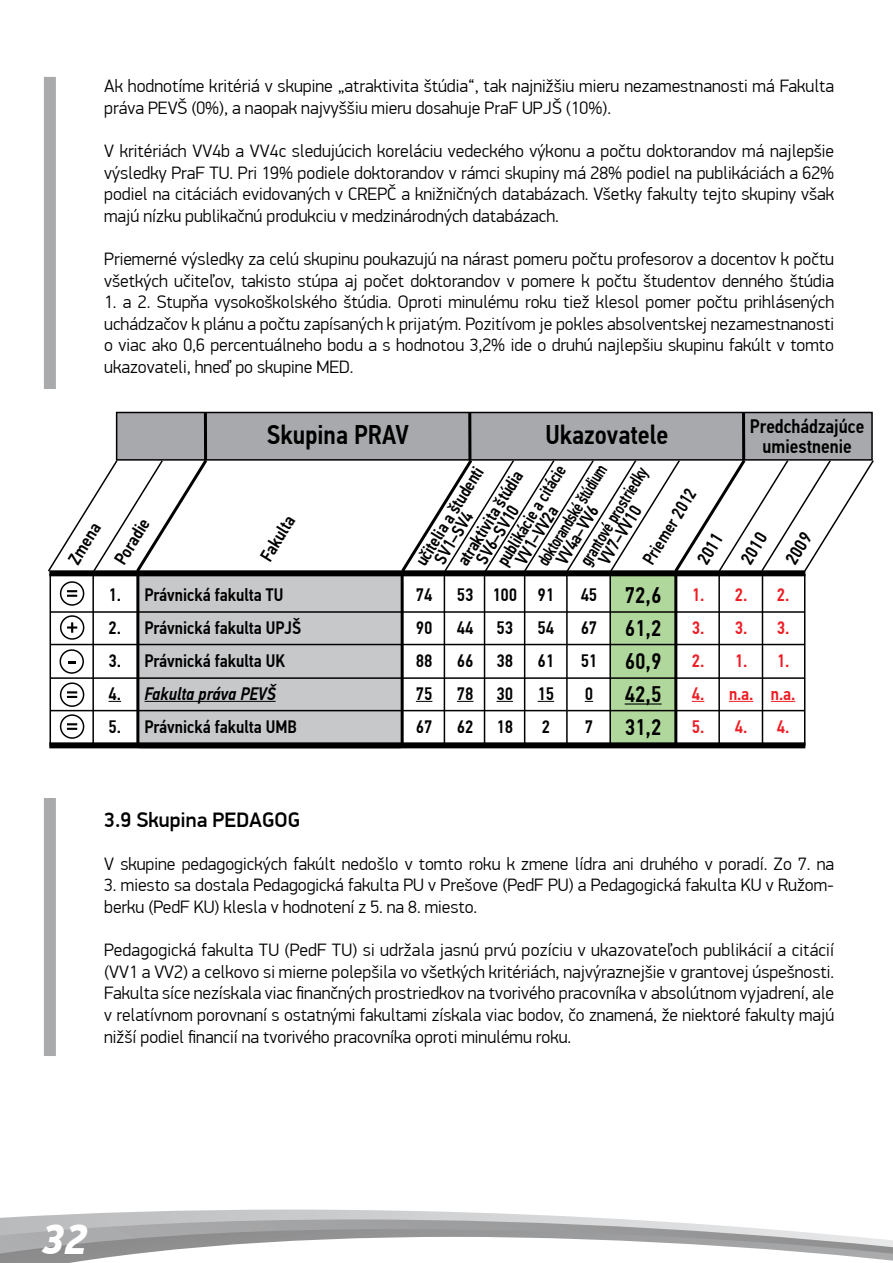
<style>
.page{position:relative;width:893px;height:1263px;background:#fff}
.page>*{position:absolute;margin:0;border:0;box-sizing:border-box;transform-origin:0 0}
.t1{font:italic 900 42px "PF Din Display Pro";color:#fff}
.t2{font:500 27px "PF Din Text Cond Pro";color:#000}
.t3{font:500 22.5px/33px "PF Din Text Cond Pro";color:#000;text-align:justify}
.t4{font:500 21px "PF Din Display Pro";color:#000}
.t5{font:500 19.5px/19.5px "PF Din Text Cond Pro";color:#000;text-align:center}
.t6{font:300 18px/21.6px "PF Din Display Pro";color:#000}
.t7{font:500 18px/33px "PF Din Text Cond Pro";color:#000}
.t8{font:500 18px/33px "PF Din Text Cond Pro";color:#ed1d24;text-align:center}
.t9{font:500 18px/15px "PF Din Text Cond Pro";color:#000;scale:.81 1}
.t10{font:500 18px/15px "PF Din Text Cond Pro";color:#000;scale:.83 1}
.t11{font:500 18px/15px "PF Din Text Cond Pro";color:#000;scale:.92 1}
.t12{font:italic 500 18px "PF Din Text Cond Pro";color:#000}
.t13{font:500 18px "PF Din Text Cond Pro";color:#000;scale:.93 1}
</style>
<div class="page">
<svg style="left:0;top:1209px;width:893px;height:54px"></svg>
<div style="left:44px;top:77px;width:12px;height:979px;background:#a8aaac"></div>
<div style="left:0;top:389px;width:893px;height:409px;background:#fff"></div>
<div style="left:610px;top:575px;width:66px;height:171px;background:#b1d89c"></div>
<div style="left:139px;top:575px;width:262px;height:174px;background:#c7c8ca"></div>
<hr style="left:50px;top:611px;width:754px;height:2px;background:#000">
<hr style="left:50px;top:644px;width:754px;height:1px;background:#000">
<hr style="left:50px;top:677px;width:754px;height:2px;background:#000">
<hr style="left:50px;top:710px;width:754px;height:1px;background:#000">
<hr style="left:92px;top:574px;width:2px;height:172px;background:#000">
<hr style="left:50px;top:574px;width:1px;height:172px;background:#000">
<hr style="left:136px;top:574px;width:3px;height:172px;background:#000">
<hr style="left:401px;top:574px;width:3px;height:172px;background:#000">
<hr style="left:444px;top:574px;width:1px;height:172px;background:#000">
<hr style="left:484px;top:574px;width:1px;height:172px;background:#000">
<hr style="left:524px;top:574px;width:1px;height:172px;background:#000">
<hr style="left:566px;top:574px;width:2px;height:172px;background:#000">
<hr style="left:609px;top:574px;width:2px;height:172px;background:#000">
<hr style="left:674px;top:574px;width:3px;height:172px;background:#000">
<hr style="left:718px;top:574px;width:2px;height:171px;background:#000">
<hr style="left:762px;top:574px;width:1px;height:171px;background:#000">
<hr style="left:804px;top:574px;width:1px;height:172px;background:#000">
<div style="left:49px;top:570px;width:756px;height:6px;background:#000"></div>
<div style="left:49px;top:742px;width:756px;height:6px;background:#000"></div>
<svg style="left:48px;top:456px;width:162px;height:119px"></svg>
<svg style="left:398px;top:460px;width:476px;height:115px"></svg>
<div style="left:117px;top:412px;width:755px;height:48px;background:#a7a9ac"></div>
<div style="left:116px;top:412px;width:757px;height:49px;border:2px solid #000"></div>
<hr style="left:204px;top:413px;width:3px;height:47px;background:#000">
<hr style="left:468px;top:413px;width:3px;height:47px;background:#000">
<hr style="left:742px;top:413px;width:3px;height:47px;background:#000">
<hr style="left:145px;top:701px;width:131px;height:1px;background:#000">
<svg style="left:109px;top:701px;width:12px;height:1px"></svg>
<div style="left:60px;top:615px;width:24px;height:25px;border:2px solid #000;border-radius:50%"></div>
<svg style="left:67px;top:622px;width:10px;height:11px"></svg>
<div style="left:60px;top:649px;width:24px;height:25px;border:2px solid #000;border-radius:50%"></div>
<svg style="left:68px;top:661px;width:7px;height:2px"></svg>
<svg style="left:416px;top:701px;width:16px;height:1px"></svg>
<svg style="left:457px;top:701px;width:16px;height:1px"></svg>
<svg style="left:496px;top:701px;width:17px;height:1px"></svg>
<svg style="left:538px;top:701px;width:16px;height:1px"></svg>
<svg style="left:692px;top:701px;width:12px;height:1px"></svg>
<svg style="left:729px;top:701px;width:24px;height:1px"></svg>
<svg style="left:771px;top:701px;width:24px;height:1px"></svg>
<hr style="left:625px;top:703px;width:37px;height:2px;background:#000">
<div style="left:60px;top:581px;width:24px;height:25px;border:2px solid #000;border-radius:50%"></div>
<svg style="left:67px;top:590px;width:10px;height:7px"></svg>
<div style="left:60px;top:682px;width:24px;height:25px;border:2px solid #000;border-radius:50%"></div>
<svg style="left:67px;top:691px;width:10px;height:7px"></svg>
<div style="left:60px;top:714px;width:24px;height:25px;border:2px solid #000;border-radius:50%"></div>
<svg style="left:67px;top:723px;width:10px;height:7px"></svg>
<p class="t6" style="left:104px;top:75px;width:731px">Ak hodnotíme kritériá v skupine „atraktivita štúdia“, tak najnižšiu mieru nezamestnanosti má Fakulta práva PEVŠ (0%), a naopak najvyššiu mieru dosahuje PraF UPJŠ (10%).</p>
<p class="t6" style="left:104px;top:140px;width:731px;text-align:justify">V kritériách VV4b a VV4c sledujúcich koreláciu vedeckého výkonu a počtu doktorandov má najlepšie výsledky PraF TU. Pri 19% podiele doktorandov v rámci skupiny má 28% podiel na publikáciách a 62% podiel na citáciách evidovaných v CREPČ a knižničných databázach. Všetky fakulty tejto skupiny však majú nízku publikačnú produkciu v medzinárodných databázach.</p>
<p class="t6" style="left:104px;top:248px;width:731px">Priemerné výsledky za celú skupinu poukazujú na nárast pomeru počtu profesorov a docentov k počtu všetkých učiteľov, takisto stúpa aj počet doktorandov v pomere k počtu študentov denného štúdia</p>
<p class="t6" style="left:104px;top:291px;width:731px;text-align:justify">1. a 2. Stupňa vysokoškolského štúdia. Oproti minulému roku tiež klesol pomer počtu prihlásených uchádzačov k plánu a počtu zapísaných k prijatým. Pozitívom je pokles absolventskej nezamestnanosti o viac ako 0,6 percentuálneho bodu a s hodnotou 3,2% ide o druhú najlepšiu skupinu fakúlt v tomto ukazovateli, hneď po skupine MED.</p>
<h2 class="t2" style="left:267px;top:419px;width:143px">Skupina PRAV</h2>
<h2 class="t2" style="left:545px;top:419px;width:125px">Ukazovatele</h2>
<p class="t5" style="left:750px;top:417px;width:116px">Predchádzajúce umiestnenie</p>
<p class="t7" style="left:69px;top:531px;width:52px;line-height:39.2px;text-indent:-24px;rotate:-58deg">Zmena<br>Poradie</p>
<p class="t7" style="left:251px;top:550px;width:51px;rotate:-58deg">Fakulta</p>
<p class="t9" style="left:541px;top:550px;width:131px;text-indent:-11px;rotate:-58deg">doktorandské štúdium<br>VV4a–VV6</p>
<p class="t11" style="left:501px;top:550px;width:114px;text-indent:-11px;rotate:-58deg">publikácie a citácie<br>VV1–VV2a</p>
<p class="t7" style="left:419px;top:550px;width:103px;line-height:15px;text-indent:-11px;rotate:-58deg">učitelia a študenti<br>SV1–SV4</p>
<p class="t10" style="left:584px;top:550px;width:124px;text-indent:-11px;rotate:-58deg">grantové prostriedky<br>VV7–VV10</p>
<p class="t7" style="left:461px;top:550px;width:99px;line-height:15px;text-indent:-11px;rotate:-58deg">atraktivita štúdia<br>SV6–SV10</p>
<p class="t13" style="left:638px;top:557px;width:93px;rotate:-58deg">Priemer 2012</p>
<p class="t7" style="left:688px;top:554px;width:34px;rotate:-58deg">2011</p>
<p class="t7" style="left:731px;top:554px;width:35px;rotate:-58deg">2010</p>
<p class="t7" style="left:776px;top:554px;width:35px;rotate:-58deg">2009</p>
<p class="t7" style="left:145px;top:578px;width:158px">Právnická fakulta TU<br>Právnická fakulta UPJŠ<br>Právnická fakulta UK</p>
<p class="t12" style="left:145px;top:683px;width:133px">Fakulta práva PEVŠ</p>
<p class="t7" style="left:145px;top:710px;width:154px">Právnická fakulta UMB</p>
<p class="t3" style="left:625px;top:579px;width:38px">72,6<br>61,2<br>60,9<br>42,5<br>31,2</p>
<p class="t7" style="left:109px;top:578px;width:14px;text-align:justify">1.<br>2.<br>3.<br>4.<br>5.</p>
<p class="t7" style="left:416px;top:578px;width:18px;text-align:justify">74<br>90<br>88<br>75<br>67</p>
<p class="t7" style="left:457px;top:578px;width:18px;text-align:justify">53<br>44<br>66<br>78<br>62</p>
<p class="t7" style="left:492px;top:578px;width:26px">100<br>53<br>38<br>30<br>18</p>
<p class="t7" style="left:538px;top:578px;width:18px;text-align:justify">91<br>54<br>61<br>15<br>2</p>
<p class="t7" style="left:581px;top:578px;width:18px">45<br>67<br>51<br>0<br>7</p>
<p class="t8" style="left:692px;top:578px;width:14px;text-align:justify">1.<br>3.<br>2.<br>4.<br>5.</p>
<p class="t8" style="left:729px;top:578px;width:26px">2.<br>3.<br>1. n.a.<br>4.</p>
<p class="t8" style="left:771px;top:578px;width:26px">2.<br>3.<br>1. n.a.<br>4.</p>
<p class="t4" style="left:104px;top:807px;width:198px">3.9 Skupina PEDAGOG</p>
<p class="t6" style="left:104px;top:853px;width:731px">V skupine pedagogických fakúlt nedošlo v tomto roku k zmene lídra ani druhého v poradí. Zo 7. na</p>
<p class="t6" style="left:104px;top:875px;width:731px">3. miesto sa dostala Pedagogická fakulta PU v Prešove (PedF PU) a Pedagogická fakulta KU v Ružom&shy;berku (PedF KU) klesla v hodnotení z 5. na 8. miesto.</p>
<p class="t6" style="left:104px;top:939px;width:731px;text-align:justify">Pedagogická fakulta TU (PedF TU) si udržala jasnú prvú pozíciu v ukazovateľoch publikácií a citácií (VV1 a VV2) a celkovo si mierne polepšila vo všetkých kritériách, najvýraznejšie v grantovej úspešnosti.<br>Fakulta síce nezískala viac finančných prostriedkov na tvorivého pracovníka v absolútnom vyjadrení, ale v relatívnom porovnaní s ostatnými fakultami získala viac bodov, čo znamená, že niektoré fakulty majú nižší podiel financií na tvorivého pracovníka oproti minulému roku.</p>
<h1 class="t1" style="left:41px;top:1214px;width:48px">32</h1>
</div>
